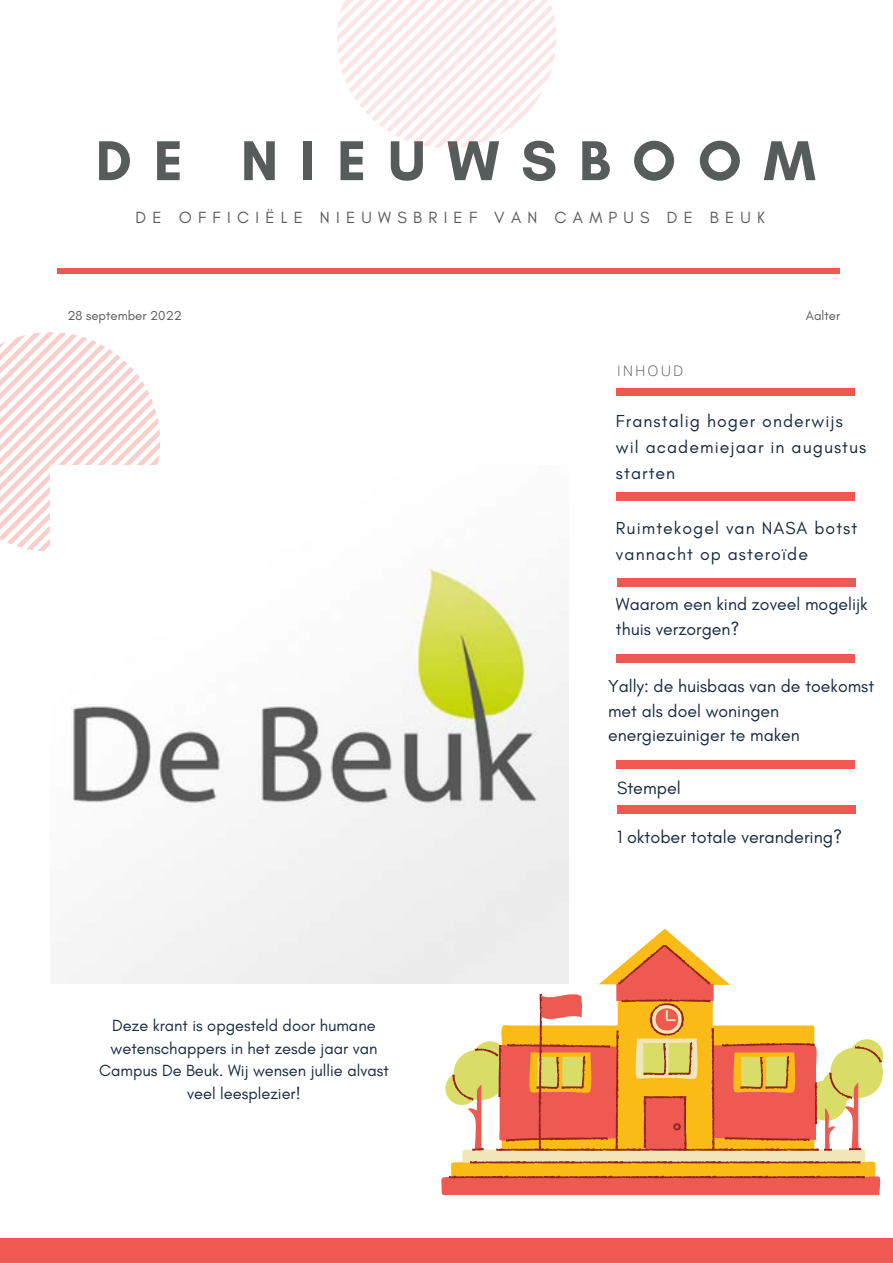
<style>
.page{position:relative;width:893px;height:1264px;background:#fff}
.page>*{position:absolute;margin:0;border:0;box-sizing:border-box;transform-origin:0 0}
.t1{font:700 57.15px "Glacial Indifference";letter-spacing:.38em;color:#565b5b}
.t2{font:18px "Glacial Indifference";color:#162942}
.t3{font:17.7px/24.8px "Glacial Indifference";color:#162942}
.t4{font:17.7px/25.8px "Glacial Indifference";letter-spacing:.06em;color:#162942}
.t5{font:16.5px/22.5px "Glacial Indifference";color:#162942;text-align:center}
.t6{font:16.5px "Glacial Indifference";letter-spacing:.38em;color:#565b5b}
.t7{font:300 14.55px "Open Sans";letter-spacing:.14em;color:#565b5b}
.t8{font:13.2px "Glacial Indifference";color:#565b5b}
</style>
<div class="page">
<svg style="left:337px;top:0;width:219px;height:148px"></svg>
<svg style="left:0;top:332px;width:160px;height:219px"></svg>
<div style="left:57px;top:268px;width:782px;height:5px;background:#ee5952"></div>
<div style="left:0;top:1237px;width:892px;height:25px;background:#ee5952"></div>
<div style="left:616px;top:388px;width:238px;height:8px;background:#ee5952"></div>
<div style="left:616px;top:492px;width:238px;height:9px;background:#ee5952"></div>
<img style="left:50px;top:465px;width:518px;height:518px">
<svg style="left:449px;top:928px;width:233px;height:15px;fill:#eee"></svg>
<svg style="left:441px;top:944px;width:439px;height:251px;fill:#ee5952"></svg>
<svg style="left:449px;top:943px;width:433px;height:235px"></svg>
<div style="left:616px;top:653px;width:238px;height:9px;background:#ee5952"></div>
<div style="left:617px;top:577px;width:238px;height:9px;background:#ee5952"></div>
<div style="left:616px;top:760px;width:238px;height:9px;background:#ee5952"></div>
<div style="left:617px;top:805px;width:238px;height:9px;background:#ee5952"></div>
<h1 class="t1" style="left:96px;top:126px;width:721px">DE NIEUWSBOOM</h1>
<p class="t6" style="left:136px;top:207px;width:631px">DE OFFICIËLE NIEUWSBRIEF VAN CAMPUS DE BEUK</p>
<p class="t8" style="left:67px;top:307px;width:116px">28 september 2022</p>
<p class="t8" style="left:805px;top:307px;width:36px">Aalter</p>
<p class="t7" style="left:617px;top:360px;width:68px">INHOUD</p>
<p class="t4" style="left:616px;top:408px;width:252px">Franstalig hoger onderwijs wil academiejaar in augustus starten</p>
<p class="t4" style="left:616px;top:515px;width:243px">Ruimtekogel van NASA botst vannacht op asteroïde</p>
<p class="t5" style="left:99px;top:1014px;width:291px">Deze krant is opgesteld door humane wetenschappers in het zesde jaar van<br>Campus De Beuk. Wij wensen jullie alvast veel leesplezier!</p>
<p class="t3" style="left:616px;top:592px;width:253px">Waarom een kind zoveel mogelijk thuis verzorgen?</p>
<p class="t3" style="left:608px;top:673px;width:267px">Yally: de huisbaas van de toekomst met als doel woningen energiezuiniger te maken</p>
<p class="t2" style="left:617px;top:776px;width:65px">Stempel</p>
<p class="t2" style="left:617px;top:826px;width:227px">1 oktober totale verandering?</p>
</div>
